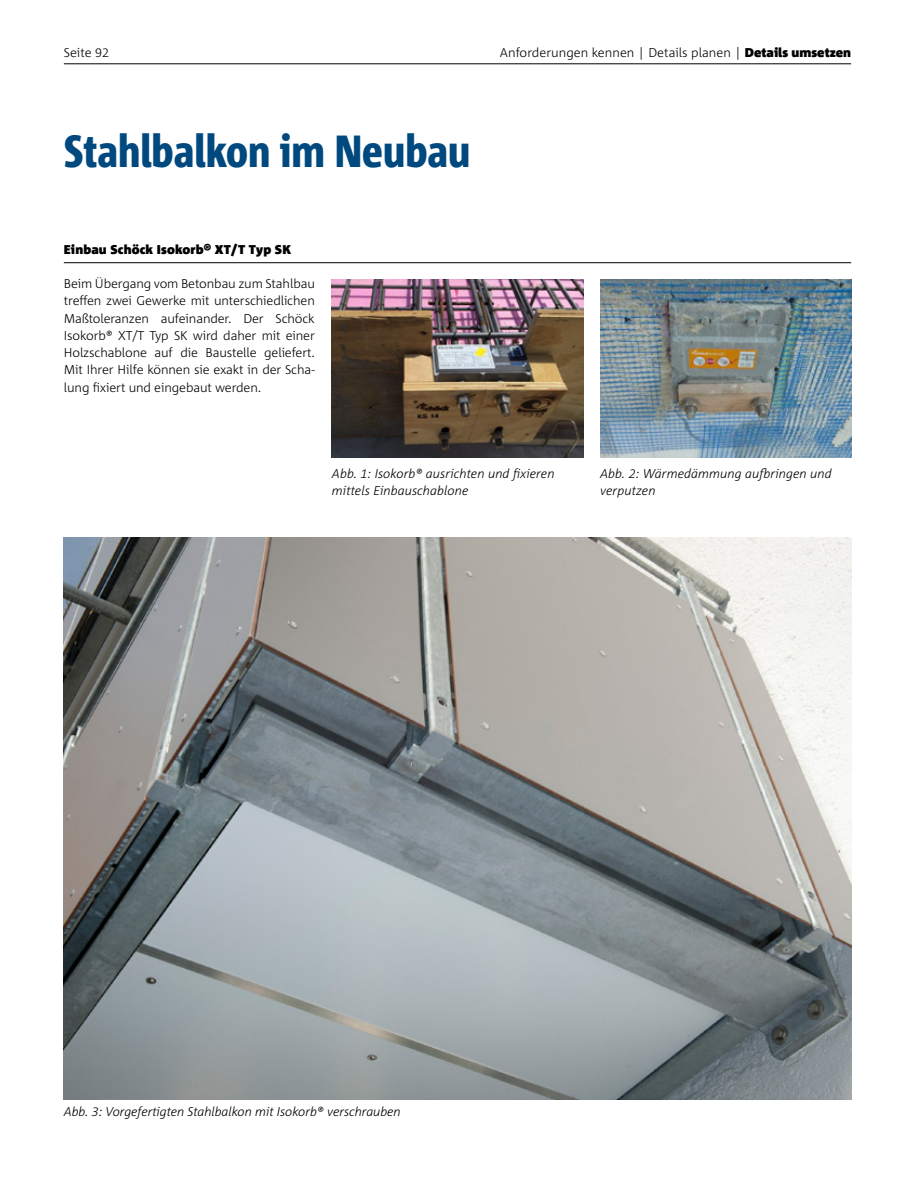
<style>
.page{position:relative;width:915px;height:1191px;background:#fff}
.page>*{position:absolute;margin:0;border:0;box-sizing:border-box;transform-origin:0 0}
.t1{font:800 condensed 45px "Corpid Schoeck";color:#00497f}
.t2{font:300 12.75px/17.2px "Corpid Schoeck";letter-spacing:-.01em;color:#000;text-align:justify}
.t3{font:italic 300 12.75px/17.2px "Corpid Schoeck";color:#000}
.t4{font:900 12.75px "Corpid Schoeck";letter-spacing:.01em;color:#000}
.s1{font-weight:900}
</style>
<div class="page">
<hr style="left:64px;top:63px;width:786px;height:1px;background:#000">
<hr style="left:64px;top:262px;width:786px;height:1px;background:#000">
<img style="left:600px;top:279px;width:250px;height:178px">
<img style="left:64px;top:538px;width:786px;height:561px">
<img style="left:332px;top:279px;width:251px;height:178px">
<p class="t2" style="left:64px;top:43px;width:47px">Seite 92</p>
<p class="t2" style="left:499px;top:43px;width:352px">Anforderungen kennen | Details planen | <span class="s1">Details umsetzen</span></p>
<h1 class="t1" style="left:64px;top:123px;width:408px">Stahlbalkon im Neubau</h1>
<p class="t4" style="left:64px;top:241px;width:229px">Einbau Schöck Isokorb® XT/T Typ SK</p>
<p class="t2" style="left:64px;top:275px;width:252px">Beim Übergang vom Betonbau zum Stahlbau treffen zwei Gewerke mit unterschiedlichen Maßtoleranzen aufeinander. Der Schöck Isokorb® XT/T Typ SK wird daher mit einer Holzschablone auf die Baustelle geliefert.<br>Mit Ihrer Hilfe können sie exakt in der Scha&shy;lung fixiert und eingebaut werden.</p>
<p class="t3" style="left:332px;top:465px;width:224px">Abb. 1: Isokorb® ausrichten und fixieren mittels Einbauschablone</p>
<p class="t3" style="left:600px;top:465px;width:233px">Abb. 2: Wärmedämmung aufbringen und verputzen</p>
<p class="t3" style="left:64px;top:1103px;width:338px">Abb. 3: Vorgefertigten Stahlbalkon mit Isokorb® verschrauben</p>
</div>
